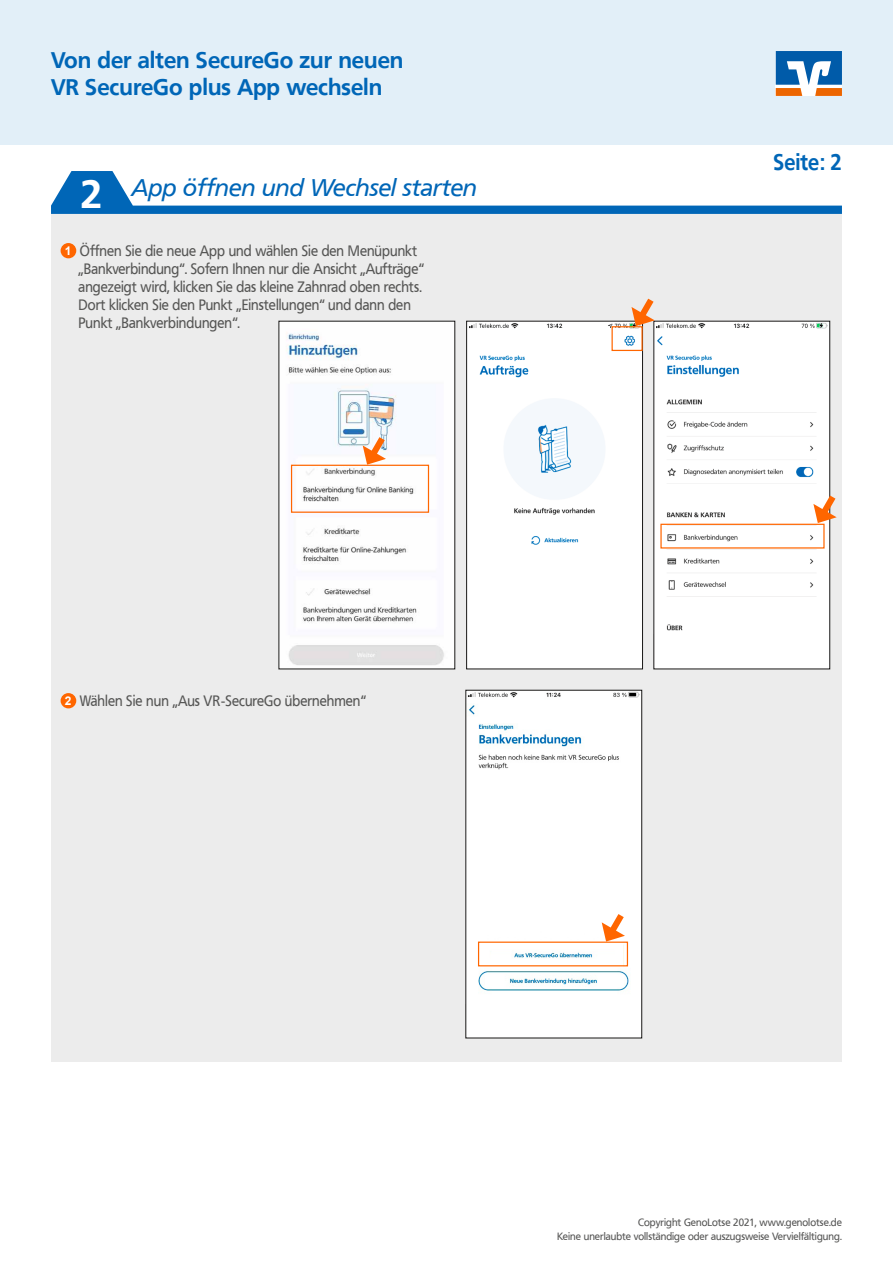
<style>
.page{position:relative;width:893px;height:1263px;background:#fff}
.page>*{position:absolute;margin:0;border:0;box-sizing:border-box;transform-origin:0 0}
.t1{font:700 39.3px "Frutiger VR";color:#fff}
.t2{font:italic 24px "Frutiger VR";color:#0066b7}
.t3{font:700 22.5px/27px "Frutiger VR";color:#0066b7}
.t4{font:700 22.5px "Frutiger VR";color:#0066b7;scale:.9 1}
.t5{font:15px/18px "Frutiger VR";color:#565655;scale:.9 1}
.t6{font:10.5px/13.5px "Frutiger VR";color:#565655;text-align:right;scale:.95 1}
.s1{font-family:"Arial";font-weight:700;font-size:12px;color:#fff}
</style>
<div class="page">
<div style="left:0;top:0;width:893px;height:145px;background:#e2eff8"></div>
<svg style="left:776px;top:51px;width:66px;height:45px;background:#6e8eac"></svg>
<div style="left:51px;top:210px;width:791px;height:852px;background:#ececec"></div>
<svg style="left:51px;top:171px;width:791px;height:43px"></svg>
<div style="left:61px;top:243px;width:15px;height:15px;background:#f60;border-radius:50%"></div>
<div style="left:61px;top:693px;width:15px;height:15px;background:#f60;border-radius:50%"></div>
<div style="left:654px;top:321px;width:176px;height:348px;background:#fff"></div>
<img style="left:656px;top:323px;width:172px;height:308px">
<img style="left:281px;top:323px;width:172px;height:344px">
<div style="left:291px;top:465px;width:138px;height:48px;border:1px solid #f60"></div>
<svg style="left:363px;top:430px;width:27px;height:35px"></svg>
<div style="left:467px;top:321px;width:175px;height:348px;background:#fff"></div>
<img style="left:469px;top:323px;width:172px;height:222px">
<div style="left:466px;top:321px;width:177px;height:348px;border:1px solid #181716"></div>
<div style="left:611px;top:326px;width:32px;height:25px;border:1px solid #f60"></div>
<svg style="left:631px;top:298px;width:28px;height:29px"></svg>
<div style="left:660px;top:524px;width:165px;height:25px;border:1px solid #f60"></div>
<svg style="left:813px;top:489px;width:24px;height:35px"></svg>
<div style="left:466px;top:690px;width:176px;height:348px;background:#fff"></div>
<img style="left:468px;top:692px;width:172px;height:299px">
<div style="left:466px;top:690px;width:176px;height:348px;border:1px solid #181716"></div>
<div style="left:478px;top:941px;width:150px;height:25px;border:1px solid #f60"></div>
<svg style="left:602px;top:907px;width:27px;height:35px"></svg>
<h3 class="t3" style="left:51px;top:47px;width:354px">Von der alten SecureGo zur neuen<br>VR SecureGo plus App wechseln</h3>
<h2 class="t2" style="left:132px;top:173px;width:347px">App öffnen und Wechsel starten</h2>
<h1 class="t1" style="left:80px;top:170px;width:24px">2</h1>
<p class="t5" style="left:79px;top:242px;width:385px;text-indent:-14px"><span class="s1">1</span> Öffnen Sie die neue App und wählen Sie den Menüpunkt „Bankverbindung“. Sofern Ihnen nur die Ansicht „Aufträge“ angezeigt wird, klicken Sie das kleine Zahnrad oben rechts.<br>Dort klicken Sie den Punkt „Einstellungen“ und dann den Punkt „Bankverbindungen“.</p>
<p class="t5" style="left:65px;top:692px;width:336px"><span class="s1">2</span> Wählen Sie nun „Aus VR-SecureGo übernehmen“</p>
<h3 class="t4" style="left:774px;top:149px;width:77px">Seite: 2</h3>
<p class="t6" style="left:557px;top:1216px;width:301px">Copyright GenoLotse 2021, www.genolotse.de<br>Keine unerlaubte vollständige oder auszugsweise Vervielfältigung.</p>
</div>
